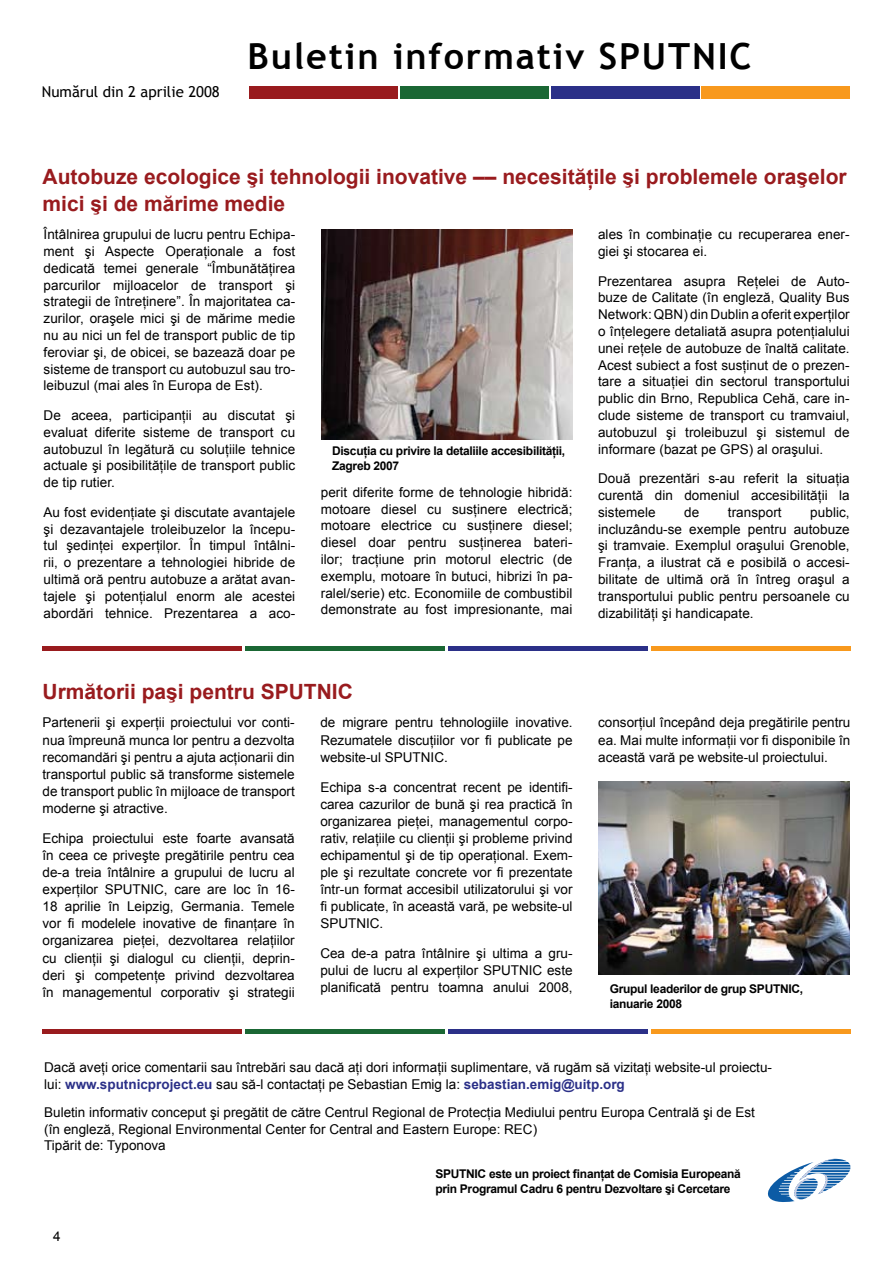
<style>
.page{position:relative;width:893px;height:1263px;background:#fff}
.page>*{position:absolute;margin:0;border:0;box-sizing:border-box;transform-origin:0 0}
.t1{font:700 36px "Trebuchet MS";letter-spacing:.05em;color:#000}
.t2{font:700 21px/27px "Arial";color:#991b1e}
.t3{font:15px "Trebuchet MS";color:#000}
.t4{font:13.5px/16.8px "Arial";color:#000;text-align:justify}
.t5{font:700 12px/14.4px "Arial";letter-spacing:-.025em;color:#000}
.s1{font-weight:700;color:#2b3088}
</style>
<div class="page">
<div style="left:249px;top:86px;width:148px;height:13px;background:#991b1e"></div>
<div style="left:400px;top:86px;width:148px;height:13px;background:#1a6734"></div>
<div style="left:551px;top:86px;width:148px;height:13px;background:#2b3088"></div>
<div style="left:702px;top:86px;width:148px;height:13px;background:#f8991d"></div>
<img style="left:598px;top:781px;width:252px;height:194px">
<hr style="left:43px;top:1030px;width:199px;height:4px;background:#991b1e">
<hr style="left:245px;top:1030px;width:200px;height:4px;background:#1a6734">
<hr style="left:448px;top:1030px;width:200px;height:4px;background:#2b3088">
<hr style="left:651px;top:1030px;width:199px;height:4px;background:#f8991d">
<img style="left:321px;top:230px;width:251px;height:210px">
<div style="left:43px;top:646px;width:199px;height:5px;background:#991b1e"></div>
<div style="left:245px;top:646px;width:200px;height:5px;background:#1a6734"></div>
<div style="left:448px;top:646px;width:200px;height:5px;background:#2b3088"></div>
<div style="left:651px;top:646px;width:199px;height:5px;background:#f8991d"></div>
<svg style="left:767px;top:1159px;width:83px;height:43px"></svg>
<p class="t3" style="left:42px;top:83px;width:179px">Numărul din 2 aprilie 2008</p>
<h1 class="t1" style="left:248px;top:34px;width:506px">Buletin informativ SPUTNIC</h1>
<h2 class="t2" style="left:43px;top:164px;width:806px">Autobuze ecologice şi tehnologii inovative –– necesităţile şi problemele oraşelor mici şi de mărime medie</h2>
<p class="t4" style="left:44px;top:226px;width:253px">Întâlnirea grupului de lucru pentru Echipa&shy;ment şi Aspecte Operaţionale a fost dedicată temei generale “Îmbunătăţirea parcurilor mijloacelor de transport şi strategii de întreţinere”. În majoritatea ca&shy;zurilor, oraşele mici şi de mărime medie nu au nici un fel de transport public de tip feroviar şi, de obicei, se bazează doar pe sisteme de transport cu autobuzul sau tro&shy;leibuzul (mai ales în Europa de Est).</p>
<p class="t4" style="left:44px;top:407px;width:253px">De aceea, participanţii au discutat şi evaluat diferite sisteme de transport cu autobuzul în legătură cu soluţiile tehnice actuale şi posibilităţile de transport public de tip rutier.</p>
<p class="t4" style="left:44px;top:504px;width:253px">Au fost evidenţiate şi discutate avantajele şi dezavantajele troleibuzelor la începu&shy;tul şedinţei experţilor. În timpul întâlni&shy;rii, o prezentare a tehnologiei hibride de ultimă oră pentru autobuze a arătat avan&shy;tajele şi potenţialul enorm ale acestei abordări tehnice. Prezentarea a aco-</p>
<p class="t4" style="left:598px;top:226px;width:253px">ales în combinaţie cu recuperarea ener&shy;giei şi stocarea ei.</p>
<p class="t4" style="left:598px;top:273px;width:253px">Prezentarea asupra Reţelei de Auto&shy;buze de Calitate (în engleză, Quality Bus Network: QBN) din Dublin a oferit experţilor o înţelegere detaliată asupra potenţialului unei reţele de autobuze de înaltă calitate.<br>Acest subiect a fost susţinut de o prezen&shy;tare a situaţiei din sectorul transportului public din Brno, Republica Cehă, care in&shy;clude sisteme de transport cu tramvaiul, autobuzul şi troleibuzul şi sistemul de informare (bazat pe GPS) al oraşului.</p>
<p class="t4" style="left:598px;top:470px;width:253px">Două prezentări s-au referit la situaţia curentă din domeniul accesibilităţii la sistemele</p>
<p class="t5" style="left:332px;top:444px;width:235px">Discuţia cu privire la detaliile accesibilităţii,<br>Zagreb 2007</p>
<p class="t4" style="left:321px;top:484px;width:253px">perit diferite forme de tehnologie hibridă: motoare diesel cu susţinere electrică; motoare electrice cu susţinere diesel; diesel doar pentru susţinerea bateri&shy;ilor; tracţiune prin motorul electric (de exemplu, motoare în butuci, hibrizi în pa&shy;ralel/serie) etc. Economiile de combustibil demonstrate au fost impresionante, mai</p>
<p class="t4" style="left:598px;top:504px;width:253px;text-indent:212px">public, incluzându-se exemple pentru autobuze şi tramvaie. Exemplul oraşului Grenoble, Franţa, a ilustrat că e posibilă o accesi&shy;bilitate de ultimă oră în întreg oraşul a transportului public pentru persoanele cu dizabilităţi şi handicapate.</p>
<p class="t4" style="left:684px;top:504px;width:17px">de</p>
<p class="t4" style="left:728px;top:504px;width:55px">transport</p>
<h2 class="t2" style="left:43px;top:679px;width:312px">Următorii paşi pentru SPUTNIC</h2>
<p class="t4" style="left:43px;top:714px;width:254px">Partenerii şi experţii proiectului vor conti&shy;nua împreună munca lor pentru a dezvolta recomandări şi pentru a ajuta acţionarii din transportul public să transforme sistemele de transport public în mijloace de transport moderne şi atractive.</p>
<p class="t4" style="left:43px;top:830px;width:254px">Echipa proiectului este foarte avansată în ceea ce priveşte pregătirile pentru cea de-a treia întâlnire a grupului de lucru al experţilor SPUTNIC, care are loc în 16- 18 aprilie în Leipzig, Germania. Temele vor fi modelele inovative de finanţare în organizarea pieţei, dezvoltarea relaţiilor cu clienţii şi dialogul cu clienţii, deprin&shy;deri şi competenţe privind dezvoltarea în managementul corporativ şi strategii</p>
<p class="t4" style="left:320px;top:714px;width:254px">de migrare pentru tehnologiile inovative.<br>Rezumatele discuţiilor vor fi publicate pe website-ul SPUTNIC.</p>
<p class="t4" style="left:320px;top:778px;width:254px">Echipa s-a concentrat recent pe identifi&shy;carea cazurilor de bună şi rea practică în organizarea pieţei, managementul corpo&shy;rativ, relaţiile cu clienţii şi probleme privind echipamentul şi de tip operaţional. Exem&shy;ple şi rezultate concrete vor fi prezentate într-un format accesibil utilizatorului şi vor fi publicate, în această vară, pe website-ul SPUTNIC.</p>
<p class="t4" style="left:320px;top:945px;width:254px">Cea de-a patra întâlnire şi ultima a gru&shy;pului de lucru al experţilor SPUTNIC este planificată pentru toamna anului 2008,</p>
<p class="t4" style="left:598px;top:714px;width:254px">consorţiul începând deja pregătirile pentru ea. Mai multe informaţii vor fi disponibile în această vară pe website-ul proiectului.</p>
<p class="t5" style="left:610px;top:982px;width:195px">Grupul leaderilor de grup SPUTNIC, ianuarie 2008</p>
<p class="t4" style="left:44px;top:1059px;width:729px;line-height:16.2px">Dacă aveţi orice comentarii sau întrebări sau dacă aţi dori informaţii suplimentare, vă rugăm să vizitaţi website-ul proiectu&shy;lui: <span class="s1">www.sputnicproject.eu</span> sau să-l contactaţi pe Sebastian Emig la: <span class="s1">sebastian.emig@uitp.org</span></p>
<p class="t4" style="left:44px;top:1105px;width:712px;line-height:16.2px;text-align:left">Buletin informativ conceput şi pregătit de către Centrul Regional de Protecţia Mediului pentru Europa Centrală şi de Est (în engleză, Regional Environmental Center for Central and Eastern Europe: REC)<br>Tipărit de: Typonova</p>
<p class="t4" style="left:53px;top:1228px;width:9px">4</p>
<p class="t5" style="left:435px;top:1167px;width:307px">SPUTNIC este un proiect finanţat de Comisia Europeană prin Programul Cadru 6 pentru Dezvoltare şi Cercetare</p>
</div>
